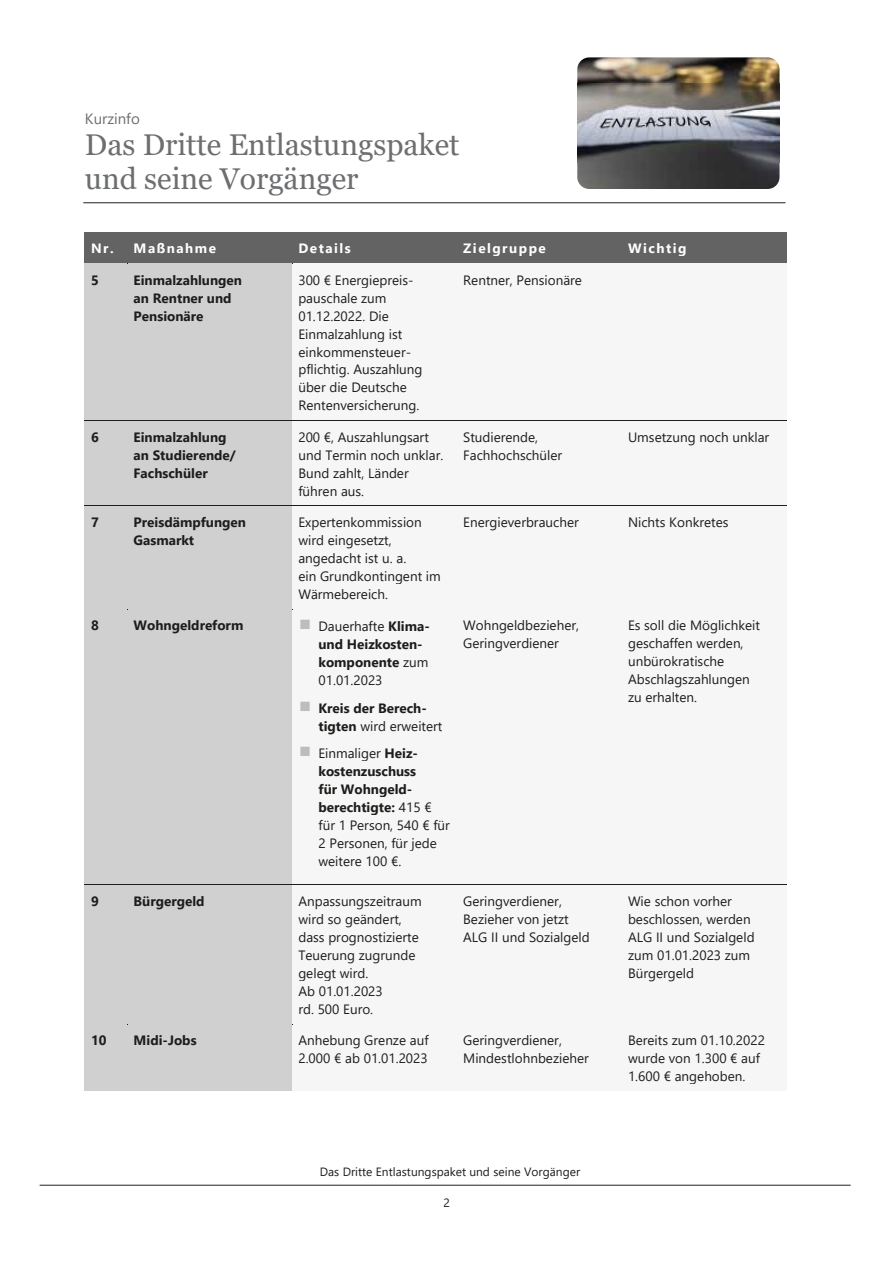
<style>
.page{position:relative;width:893px;height:1263px;background:#fff}
.page>*{position:absolute;margin:0;border:0;box-sizing:border-box;transform-origin:0 0}
.t1{font:30px/34px "Georgia";color:#6d6e70}
.t2{font:15px "Segoe UI";color:#6d6e70}
.t3{font:13.5px/18px "Segoe UI";color:#1d1d1b}
.t4{font:700 13.5px/18px "Segoe UI";color:#1d1d1b}
.t5{font:700 13.5px "Segoe UI";letter-spacing:.115em;color:#fff}
.t6{font:12px "Segoe UI";color:#1d1d1b}
.s1{font-weight:400}
.s2{font-weight:700}
</style>
<div class="page">
<hr style="left:83px;top:202px;width:702px;height:1px;background:#231f20">
<hr style="left:40px;top:1185px;width:810px;height:1px;background:#231f20">
<img style="left:577px;top:57px;width:202px;height:132px">
<div style="left:85px;top:232px;width:42px;height:31px;background:#646363"></div>
<div style="left:127px;top:232px;width:165px;height:31px;background:#646363"></div>
<div style="left:292px;top:232px;width:165px;height:31px;background:#646363"></div>
<div style="left:457px;top:232px;width:165px;height:31px;background:#646363"></div>
<div style="left:622px;top:232px;width:164px;height:31px;background:#646363"></div>
<div style="left:85px;top:264px;width:42px;height:156px;background:#d0d0d0"></div>
<div style="left:127px;top:264px;width:165px;height:156px;background:#d0d0d0"></div>
<div style="left:292px;top:264px;width:165px;height:156px;background:#f6f6f6"></div>
<div style="left:457px;top:264px;width:165px;height:156px;background:#f6f6f6"></div>
<div style="left:622px;top:264px;width:164px;height:156px;background:#f6f6f6"></div>
<hr style="left:85px;top:263px;width:42px;height:1px;background:#1d1d1b">
<hr style="left:127px;top:263px;width:165px;height:1px;background:#1d1d1b">
<hr style="left:292px;top:263px;width:165px;height:1px;background:#1d1d1b">
<hr style="left:457px;top:263px;width:165px;height:1px;background:#1d1d1b">
<hr style="left:622px;top:263px;width:164px;height:1px;background:#1d1d1b">
<div style="left:85px;top:421px;width:42px;height:85px;background:#d0d0d0"></div>
<div style="left:127px;top:421px;width:165px;height:85px;background:#d0d0d0"></div>
<div style="left:292px;top:421px;width:165px;height:85px;background:#f6f6f6"></div>
<div style="left:457px;top:421px;width:165px;height:85px;background:#f6f6f6"></div>
<div style="left:622px;top:421px;width:164px;height:85px;background:#f6f6f6"></div>
<hr style="left:85px;top:420px;width:42px;height:1px;background:#1d1d1b">
<hr style="left:127px;top:420px;width:165px;height:1px;background:#1d1d1b">
<hr style="left:292px;top:420px;width:165px;height:1px;background:#1d1d1b">
<hr style="left:457px;top:420px;width:165px;height:1px;background:#1d1d1b">
<hr style="left:622px;top:420px;width:164px;height:1px;background:#1d1d1b">
<div style="left:85px;top:506px;width:42px;height:103px;background:#d0d0d0"></div>
<div style="left:127px;top:506px;width:165px;height:103px;background:#d0d0d0"></div>
<div style="left:292px;top:506px;width:165px;height:103px;background:#f6f6f6"></div>
<div style="left:457px;top:506px;width:165px;height:103px;background:#f6f6f6"></div>
<div style="left:622px;top:506px;width:164px;height:103px;background:#f6f6f6"></div>
<hr style="left:127px;top:506px;width:165px;height:1px;background:#1d1d1b">
<div style="left:128px;top:506px;width:164px;height:7px;background:#d0d0d0"></div>
<hr style="left:292px;top:506px;width:165px;height:1px;background:#1d1d1b">
<div style="left:293px;top:506px;width:164px;height:7px;background:#f6f6f6"></div>
<div style="left:85px;top:610px;width:42px;height:275px;background:#d0d0d0"></div>
<div style="left:127px;top:610px;width:165px;height:275px;background:#d0d0d0"></div>
<div style="left:292px;top:610px;width:165px;height:275px;background:#f6f6f6"></div>
<div style="left:457px;top:610px;width:165px;height:275px;background:#f6f6f6"></div>
<div style="left:622px;top:610px;width:164px;height:275px;background:#f6f6f6"></div>
<hr style="left:85px;top:609px;width:42px;height:1px;background:#1d1d1b">
<hr style="left:127px;top:609px;width:165px;height:1px;background:#1d1d1b">
<hr style="left:292px;top:609px;width:165px;height:1px;background:#1d1d1b">
<hr style="left:457px;top:609px;width:165px;height:1px;background:#1d1d1b">
<hr style="left:622px;top:609px;width:164px;height:1px;background:#1d1d1b">
<div style="left:85px;top:885px;width:42px;height:139px;background:#d0d0d0"></div>
<div style="left:127px;top:885px;width:165px;height:139px;background:#d0d0d0"></div>
<div style="left:292px;top:885px;width:165px;height:139px;background:#f6f6f6"></div>
<div style="left:457px;top:885px;width:165px;height:139px;background:#f6f6f6"></div>
<div style="left:622px;top:885px;width:164px;height:139px;background:#f6f6f6"></div>
<hr style="left:127px;top:885px;width:165px;height:1px;background:#1d1d1b">
<div style="left:128px;top:885px;width:164px;height:7px;background:#d0d0d0"></div>
<hr style="left:292px;top:885px;width:165px;height:1px;background:#1d1d1b">
<div style="left:293px;top:885px;width:164px;height:7px;background:#f6f6f6"></div>
<div style="left:85px;top:1025px;width:42px;height:66px;background:#d0d0d0"></div>
<div style="left:127px;top:1025px;width:165px;height:66px;background:#d0d0d0"></div>
<div style="left:292px;top:1025px;width:165px;height:66px;background:#f6f6f6"></div>
<div style="left:457px;top:1025px;width:165px;height:66px;background:#f6f6f6"></div>
<div style="left:622px;top:1025px;width:164px;height:66px;background:#f6f6f6"></div>
<div style="left:85px;top:1024px;width:43px;height:7px;background:#d0d0d0"></div>
<hr style="left:127px;top:1024px;width:165px;height:1px;background:#1d1d1b">
<div style="left:128px;top:1024px;width:164px;height:7px;background:#d0d0d0"></div>
<hr style="left:292px;top:1024px;width:165px;height:1px;background:#1d1d1b">
<div style="left:293px;top:1024px;width:164px;height:7px;background:#f6f6f6"></div>
<div style="left:457px;top:1024px;width:165px;height:7px;background:#f6f6f6"></div>
<div style="left:622px;top:1024px;width:164px;height:7px;background:#f6f6f6"></div>
<p class="t2" style="left:85px;top:104px;width:56px">Kurzinfo</p>
<h1 class="t1" style="left:85px;top:129px;width:376px">Das Dritte Entlastungspaket und seine Vorgänger</h1>
<p class="t5" style="left:91px;top:236px;width:127px">Nr. Maßnahme</p>
<p class="t5" style="left:298px;top:236px;width:54px">Details</p>
<p class="t5" style="left:463px;top:236px;width:84px">Zielgruppe</p>
<p class="t5" style="left:628px;top:236px;width:60px">Wichtig</p>
<p class="t4" style="left:91px;top:270px;width:9px">5</p>
<p class="t4" style="left:134px;top:270px;width:110px">Einmalzahlungen an Rentner und<br>Pensionäre</p>
<p class="t3" style="left:298px;top:270px;width:126px">300 € Energiepreis&shy;pauschale zum<br>01.12.2022. Die<br>Einmalzahlung ist einkommensteuer&shy;pflichtig. Auszahlung über die Deutsche<br>Rentenversicherung.</p>
<p class="t3" style="left:463px;top:270px;width:120px">Rentner, Pensionäre</p>
<p class="t4" style="left:91px;top:427px;width:9px">6</p>
<p class="t4" style="left:134px;top:427px;width:104px">Einmalzahlung an Studierende/<br>Fachschüler</p>
<p class="t3" style="left:298px;top:427px;width:146px">200 €, Auszahlungsart und Termin noch unklar.<br>Bund zahlt, Länder führen aus.</p>
<p class="t3" style="left:463px;top:427px;width:101px">Studierende,<br>Fachhochschüler</p>
<p class="t3" style="left:628px;top:427px;width:143px">Umsetzung noch unklar</p>
<p class="t4" style="left:91px;top:512px;width:9px">7</p>
<p class="t4" style="left:134px;top:512px;width:114px">Preisdämpfungen<br>Gasmarkt</p>
<p class="t3" style="left:298px;top:512px;width:144px">Expertenkommission wird eingesetzt, angedacht ist u. a.<br>ein Grundkontingent im<br>Wärmebereich.</p>
<p class="t3" style="left:463px;top:512px;width:117px">Energieverbraucher</p>
<p class="t3" style="left:628px;top:512px;width:102px">Nichts Konkretes</p>
<p class="t4" style="left:91px;top:616px;width:9px">8</p>
<p class="t4" style="left:134px;top:616px;width:111px">Wohngeldreform</p>
<p class="t4" style="left:318px;top:616px;width:113px"><span class="s1">Dauerhafte</span> Klima&shy;und Heizkosten&shy;komponente <span class="s1">zum<br>01.01.2023</span></p>
<p class="t4" style="left:318px;top:698px;width:126px">Kreis der Berech&shy;tigten <span class="s1">wird erweitert</span></p>
<p class="t3" style="left:318px;top:743px;width:133px">Einmaliger <span class="s2">Heiz&shy;kostenzuschuss<br>für Wohngeld&shy;berechtigte:</span> 415 € für 1 Person, 540 € für<br>2 Personen, für jede weitere 100 €.</p>
<p class="t3" style="left:463px;top:615px;width:117px">Wohngeldbezieher,<br>Geringverdiener</p>
<p class="t3" style="left:628px;top:615px;width:133px">Es soll die Möglichkeit geschaffen werden, unbürokratische<br>Abschlagszahlungen zu erhalten.</p>
<p class="t4" style="left:91px;top:891px;width:9px">9</p>
<p class="t4" style="left:134px;top:891px;width:73px">Bürgergeld</p>
<p class="t3" style="left:298px;top:891px;width:125px">Anpassungszeitraum wird so geändert, dass prognostizierte<br>Teuerung zugrunde gelegt wird.<br>Ab 01.01.2023<br>rd. 500 Euro.</p>
<p class="t3" style="left:463px;top:891px;width:128px">Geringverdiener,<br>Bezieher von jetzt<br>ALG II und Sozialgeld</p>
<p class="t3" style="left:628px;top:891px;width:128px">Wie schon vorher beschlossen, werden<br>ALG II und Sozialgeld zum 01.01.2023 zum<br>Bürgergeld</p>
<p class="t4" style="left:91px;top:1031px;width:17px">10</p>
<p class="t4" style="left:134px;top:1031px;width:65px">Midi-Jobs</p>
<p class="t3" style="left:298px;top:1030px;width:132px">Anhebung Grenze auf<br>2.000 € ab 01.01.2023</p>
<p class="t3" style="left:463px;top:1030px;width:127px">Geringverdiener,<br>Mindestlohnbezieher</p>
<p class="t3" style="left:628px;top:1030px;width:138px">Bereits zum 01.10.2022 wurde von 1.300 € auf<br>1.600 € angehoben.</p>
<p class="t6" style="left:320px;top:1161px;width:262px">Das Dritte Entlastungspaket und seine Vorgänger</p>
<p class="t6" style="left:443px;top:1191px;width:8px">2</p>
</div>
